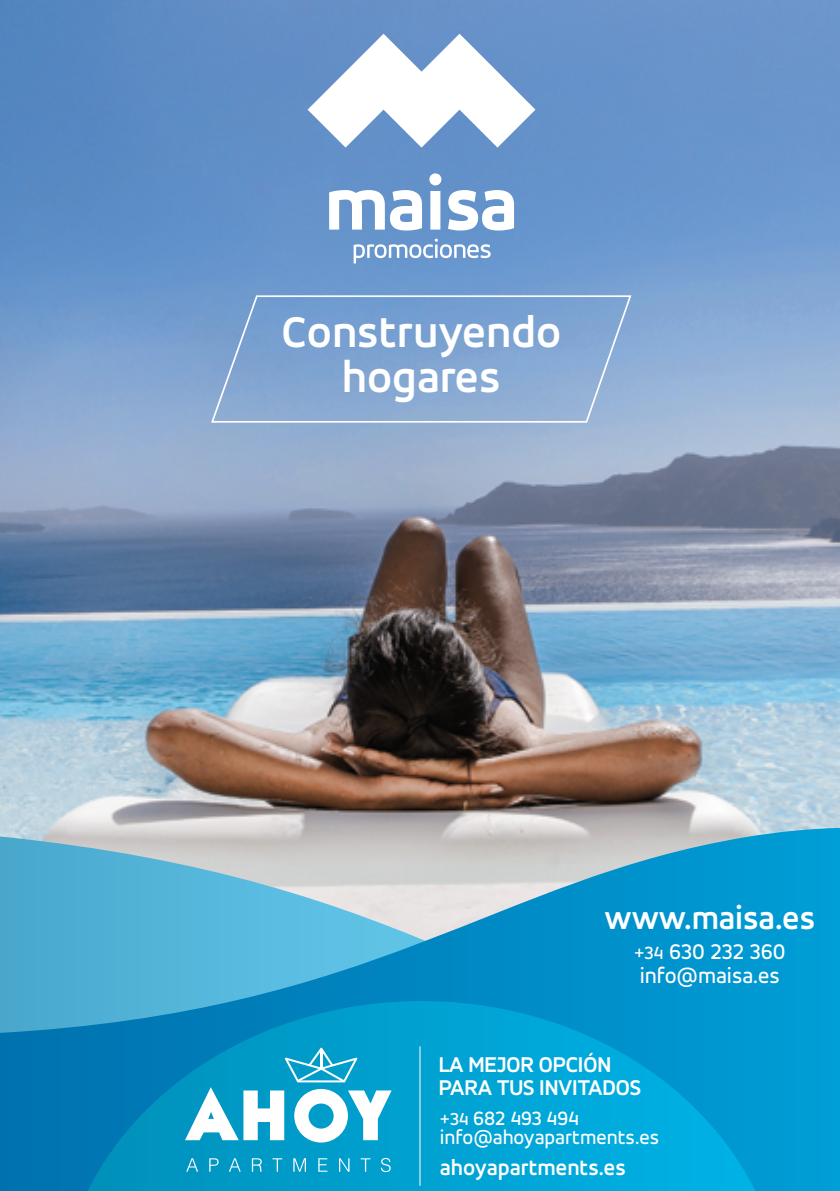
<style>
.page{position:relative;width:840px;height:1191px;background:#fff}
.page>*{position:absolute;margin:0;border:0;box-sizing:border-box;transform-origin:0 0}
.t1{font:700 46.2px/45px "Accord Alternate";color:#fff;text-align:center}
.t2{font:700 34px "Accord Alternate";color:#fff}
.t3{font:700 22.8px/22.8px "Accord Alternate";letter-spacing:-.03em;color:#fff}
.t4{font:500 22.8px/23.6px "Accord Alternate";color:#fff}
.t5{font:700 22.8px "Accord Alternate";color:#fff}
.t6{font:500 20.8px/19px "Accord Alternate";color:#fff}
.s1{font-size:19.2px}
.s2{font-size:18.8px}
</style>
<div class="page">
<img style="left:0;top:0;width:839px;height:828px">
<svg style="left:329px;top:190px;width:55px;height:40px"></svg>
<svg style="left:390px;top:190px;width:32px;height:40px"></svg>
<svg style="left:429px;top:173px;width:12px;height:57px"></svg>
<svg style="left:447px;top:190px;width:66px;height:40px"></svg>
<svg style="left:353px;top:239px;width:137px;height:24px"></svg>
<svg style="left:307px;top:34px;width:228px;height:114px"></svg>
<svg style="left:0;top:828px;width:839px;height:363px;background:#44a7ce"></svg>
<svg style="left:88px;top:1001px;width:667px;height:190px;background:#019bce"></svg>
<svg style="left:210px;top:294px;width:422px;height:130px;background:#85a8d3"></svg>
<svg style="left:185px;top:1047px;width:206px;height:95px"></svg>
<hr style="left:320px;top:1048px;width:2px;height:20px;background:#fff">
<svg style="left:186px;top:1158px;width:12px;height:13px"></svg>
<svg style="left:209px;top:1158px;width:9px;height:13px"></svg>
<svg style="left:229px;top:1158px;width:11px;height:13px"></svg>
<svg style="left:252px;top:1158px;width:10px;height:13px"></svg>
<svg style="left:272px;top:1158px;width:10px;height:13px"></svg>
<svg style="left:293px;top:1158px;width:13px;height:13px"></svg>
<svg style="left:318px;top:1158px;width:9px;height:13px"></svg>
<svg style="left:339px;top:1158px;width:10px;height:13px"></svg>
<svg style="left:360px;top:1158px;width:10px;height:13px"></svg>
<svg style="left:380px;top:1158px;width:10px;height:14px"></svg>
<hr style="left:419px;top:1046px;width:1px;height:139px;background:#fff">
<h1 class="t1" style="left:281px;top:309px;width:281px">Construyendo hogares</h1>
<h2 class="t2" style="left:604px;top:897px;width:212px">www.maisa.es</h2>
<p class="t4" style="left:633px;top:939px;width:153px"><span class="s1">+34</span> 630 232 360 info@maisa.es</p>
<p class="t3" style="left:438px;top:1053px;width:204px">LA MEJOR OPCIÓN<br>PARA TUS INVITADOS</p>
<p class="t6" style="left:439px;top:1108px;width:221px"><span class="s2">+34</span> 682 493 494 info@ahoyapartments.es</p>
<p class="t5" style="left:439px;top:1154px;width:187px">ahoyapartments.es</p>
</div>
